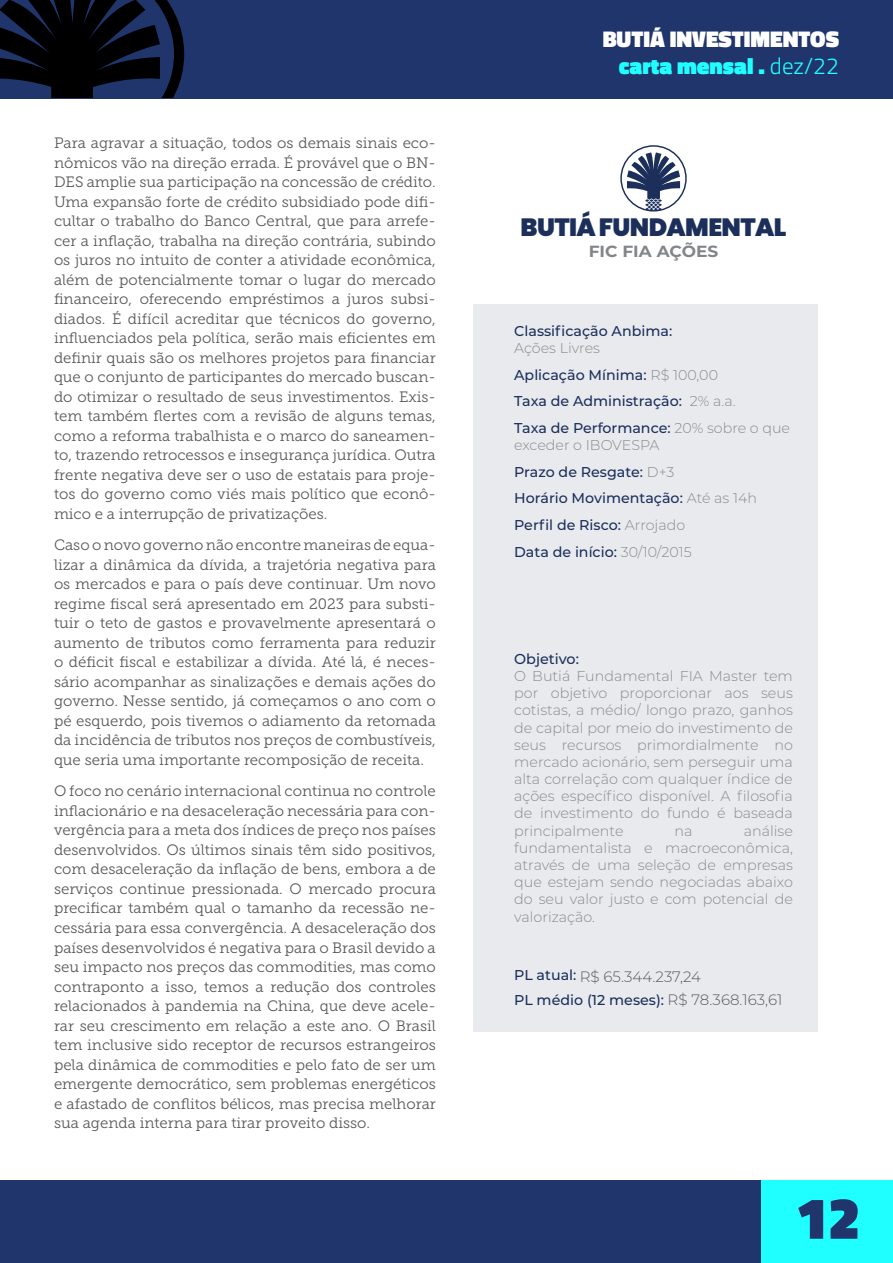
<style>
.page{position:relative;width:893px;height:1263px;background:#fff}
.page>*{position:absolute;margin:0;border:0;box-sizing:border-box;transform-origin:0 0}
.t1{font:900 58.65px "Titillium Web";color:#20356b}
.t2{font:900 24.9px "Poppins";letter-spacing:-.025em;color:#1c2f5b}
.t3{font:900 22.95px/27.6px "Titillium Web";color:#fff;text-align:right}
.t4{font:700 16.2px "Montserrat";color:#838688;scale:1.05 1}
.t5{font:15px/19.5px "Museo Slab 300";color:#58595b;text-align:justify}
.t6{font:300 15px "Montserrat Alternates";color:#595a5c}
.t7{font:500 14.4px "Montserrat";color:#1c2f5b}
.t8{font:300 14.25px/17.1px "Montserrat";color:#888b8c;text-align:justify}
.t9{font:500 14.25px/26.7px "Montserrat";color:#1c2f5b}
.s1{color:#20ffff}
.s2{font-weight:300;color:#20ffff}
.s3{font-weight:300;color:#888b8c}
.s4{font-family:"Montserrat Alternates";font-weight:300;font-size:15px;color:#595a5c}
</style>
<div class="page">
<div style="left:0;top:0;width:893px;height:98px;background:#20356b"></div>
<svg style="left:0;top:0;width:184px;height:98px"></svg>
<div style="left:0;top:1180px;width:761px;height:83px;background:#20356b"></div>
<div style="left:761px;top:1180px;width:132px;height:83px;background:#20ffff"></div>
<div style="left:620px;top:145px;width:67px;height:67px;border:1px solid #1c2f5b;border-radius:50%"></div>
<svg style="left:627px;top:152px;width:53px;height:59px"></svg>
<div style="left:473px;top:305px;width:345px;height:726px;background:#e8eaee"></div>
<p class="t5" style="left:54px;top:134px;width:383px">Para agravar a situação, todos os demais sinais eco&shy;nômicos vão na direção errada. É provável que o BN-DES amplie sua participação na concessão de crédito.<br>Uma expansão forte de crédito subsidiado pode difi&shy;cultar o trabalho do Banco Central, que para arrefe&shy;cer a inflação, trabalha na direção contrária, subindo os juros no intuito de conter a atividade econômica, além de potencialmente tomar o lugar do mercado financeiro, oferecendo empréstimos a juros subsi&shy;diados. É difícil acreditar que técnicos do governo, influenciados pela política, serão mais eficientes em definir quais são os melhores projetos para financiar que o conjunto de participantes do mercado buscan&shy;do otimizar o resultado de seus investimentos. Exis&shy;tem também flertes com a revisão de alguns temas, como a reforma trabalhista e o marco do saneamen&shy;to, trazendo retrocessos e insegurança jurídica. Outra frente negativa deve ser o uso de estatais para proje&shy;tos do governo como viés mais político que econô&shy;mico e a interrupção de privatizações.</p>
<p class="t5" style="left:54px;top:536px;width:383px">Caso o novo governo não encontre maneiras de equa&shy;lizar a dinâmica da dívida, a trajetória negativa para os mercados e para o país deve continuar. Um novo regime fiscal será apresentado em 2023 para substi&shy;tuir o teto de gastos e provavelmente apresentará o aumento de tributos como ferramenta para reduzir o déficit fiscal e estabilizar a dívida. Até lá, é neces&shy;sário acompanhar as sinalizações e demais ações do governo. Nesse sentido, já começamos o ano com o pé esquerdo, pois tivemos o adiamento da retomada da incidência de tributos nos preços de combustíveis, que seria uma importante recomposição de receita.</p>
<p class="t5" style="left:54px;top:782px;width:383px">O foco no cenário internacional continua no controle inflacionário e na desaceleração necessária para con&shy;vergência para a meta dos índices de preço nos países desenvolvidos. Os últimos sinais têm sido positivos, com desaceleração da inflação de bens, embora a de serviços continue pressionada. O mercado procura precificar também qual o tamanho da recessão ne&shy;cessária para essa convergência. A desaceleração dos países desenvolvidos é negativa para o Brasil devido a seu impacto nos preços das commodities, mas como contraponto a isso, temos a redução dos controles relacionados à pandemia na China, que deve acele&shy;rar seu crescimento em relação a este ano. O Brasil tem inclusive sido receptor de recursos estrangeiros pela dinâmica de commodities e pelo fato de ser um emergente democrático, sem problemas energéticos e afastado de conflitos bélicos, mas precisa melhorar sua agenda interna para tirar proveito disso.</p>
<h3 class="t3" style="left:603px;top:25px;width:238px">BUTIÁ INVESTIMENTOS <span class="s1">carta mensal .</span> <span class="s2">dez/22</span></h3>
<h2 class="t2" style="left:521px;top:213px;width:267px">BUTIÁ FUNDAMENTAL</h2>
<p class="t4" style="left:589px;top:240px;width:125px">FIC FIA AÇÕES</p>
<p class="t9" style="left:514px;top:317px;width:160px">Classificação Anbima:</p>
<p class="t9" style="left:514px;top:334px;width:277px"><span class="s3">Ações Livres<br></span>Aplicação Mínima: <span class="s3">R$ 100,00<br></span>Taxa de Administração: <span class="s3">2% a.a.<br></span>Taxa de Performance: <span class="s3">20% sobre o que</span></p>
<p class="t9" style="left:514px;top:431px;width:244px"><span class="s3">exceder o IBOVESPA<br></span>Prazo de Resgate: <span class="s3">D+3<br></span>Horário Movimentação: <span class="s3">Até as 14h<br></span>Perfil de Risco: <span class="s3">Arrojado<br></span>Data de início: <span class="s3">30/10/2015</span></p>
<p class="t7" style="left:514px;top:649px;width:66px">Objetivo:</p>
<p class="t8" style="left:514px;top:667px;width:280px">O Butiá Fundamental FIA Master tem por objetivo proporcionar aos seus cotistas, a médio/ longo prazo, ganhos de capital por meio do investimento de seus recursos primordialmente no mercado acionário, sem perseguir uma alta correlação com qualquer índice de ações específico disponível. A filosofia de investimento do fundo é baseada principalmente</p>
<p class="t8" style="left:514px;top:821px;width:280px;text-indent:229px">análise fundamentalista e macroeconômica, através de uma seleção de empresas que estejam sendo negociadas abaixo do seu valor justo e com potencial de valorização.</p>
<p class="t8" style="left:675px;top:821px;width:19px">na</p>
<p class="t6" style="left:580px;top:966px;width:123px">R$ 65.344.237,24</p>
<p class="t9" style="left:514px;top:962px;width:270px;line-height:24.6px">PL atual:<br>PL médio (12 meses): <span class="s4">R$ 78.368.163,61</span></p>
<h1 class="t1" style="left:796px;top:1175px;width:66px">12</h1>
</div>
